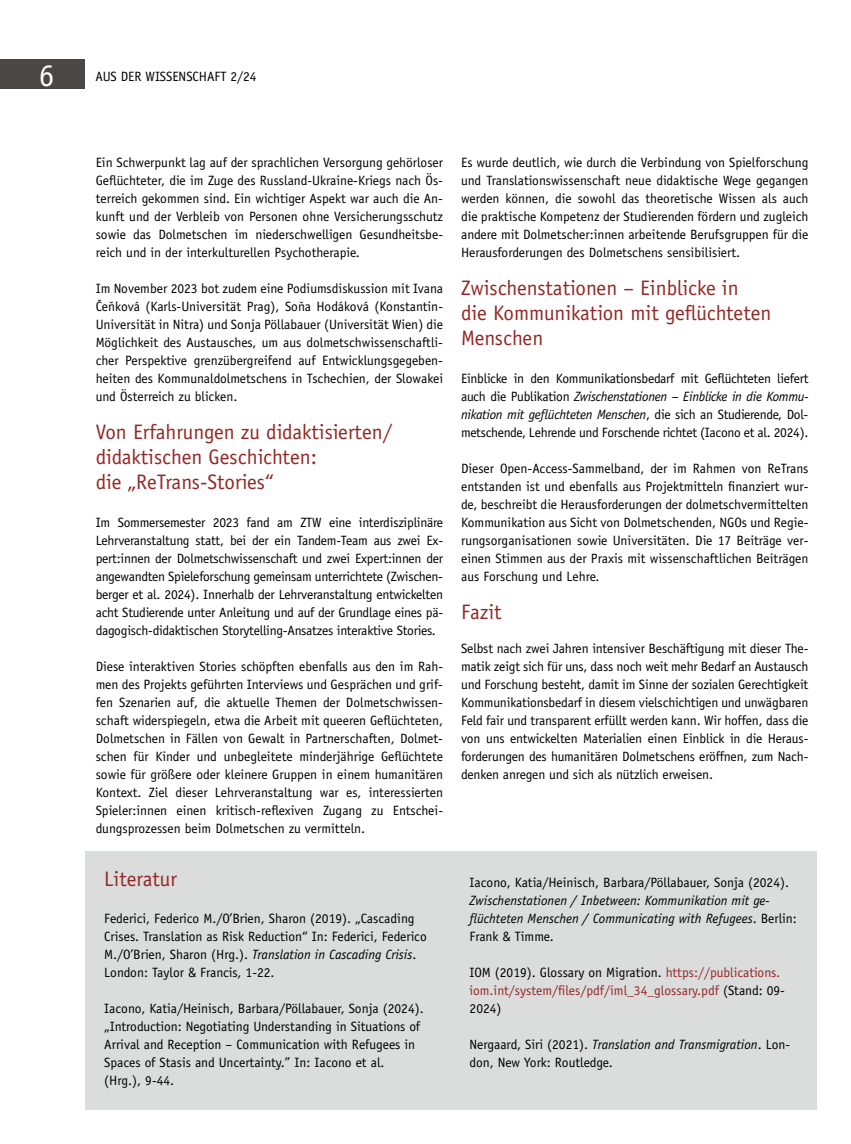
<style>
.page{position:relative;width:851px;height:1144px;background:#fff}
.page>*{position:absolute;margin:0;border:0;box-sizing:border-box;transform-origin:0 0}
.t1{font:31.5px "Officina Serif Std";color:#fff}
.t2{font:21px/25.2px "Officina Sans Std";color:#932825}
.t3{font:13.5px/18px "Officina Sans Std";color:#000;text-align:justify}
.t4{font:italic 13.5px/18px "Officina Sans Std";color:#000}
.t5{font:13.5px/18px "Officina Sans Std";color:#932825}
.s1{font-style:italic}
.s2{font-style:normal}
.s3{color:#000}
</style>
<div class="page">
<div style="left:0;top:59px;width:85px;height:30px;background:#4b4745"></div>
<div style="left:85px;top:851px;width:732px;height:259px;background:#dbdcdc"></div>
<h1 class="t1" style="left:39px;top:57px;width:17px">6</h1>
<p class="t3" style="left:95px;top:67px;width:163px">AUS DER WISSENSCHAFT 2/24</p>
<p class="t3" style="left:96px;top:153px;width:349px">Ein Schwerpunkt lag auf der sprachlichen Versorgung gehörloser Geflüchteter, die im Zuge des Russland-Ukraine-Kriegs nach Ös&shy;terreich gekommen sind. Ein wichtiger Aspekt war auch die An&shy;kunft und der Verbleib von Personen ohne Versicherungsschutz sowie das Dolmetschen im niederschwelligen Gesundheitsbe&shy;reich und in der interkulturellen Psychotherapie.</p>
<p class="t3" style="left:96px;top:279px;width:349px">Im November 2023 bot zudem eine Podiumsdiskussion mit Ivana Cenková (Karls-Universität Prag), Sona Hodáková (Konstantin-Universität in Nitra) und Sonja Pöllabauer (Universität Wien) die Möglichkeit des Austausches, um aus dolmetschwissenschaftli&shy;cher Perspektive grenzübergreifend auf Entwicklungsgegeben&shy;heiten des Kommunaldolmetschens in Tschechien, der Slowakei und Österreich zu blicken.</p>
<h2 class="t2" style="left:96px;top:419px;width:298px">Von Erfahrungen zu didaktisierten/ didaktischen Geschichten:<br>die „ReTrans-Stories“</h2>
<p class="t3" style="left:96px;top:513px;width:349px">Im Sommersemester 2023 fand am ZTW eine interdisziplinäre Lehrveranstaltung statt, bei der ein Tandem-Team aus zwei Ex&shy;pert:innen der Dolmetschwissenschaft und zwei Expert:innen der angewandten Spieleforschung gemeinsam unterrichtete (Zwischen&shy;berger et al. 2024). Innerhalb der Lehrveranstaltung entwickelten acht Studierende unter Anleitung und auf der Grundlage eines pä&shy;dagogisch-didaktischen Storytelling-Ansatzes interaktive Stories.</p>
<p class="t3" style="left:96px;top:657px;width:349px">Diese interaktiven Stories schöpften ebenfalls aus den im Rah&shy;men des Projekts geführten Interviews und Gesprächen und grif&shy;fen Szenarien auf, die aktuelle Themen der Dolmetschwissen&shy;schaft widerspiegeln, etwa die Arbeit mit queeren Geflüchteten, Dolmetschen in Fällen von Gewalt in Partnerschaften, Dolmet&shy;schen für Kinder und unbegleitete minderjährige Geflüchtete sowie für größere oder kleinere Gruppen in einem humanitären Kontext. Ziel dieser Lehrveranstaltung war es, interessierten Spieler:innen einen kritisch-reflexiven Zugang zu Entschei&shy;dungsprozessen beim Dolmetschen zu vermitteln.</p>
<p class="t3" style="left:97px;top:295px;width:6px">ˇ</p>
<p class="t3" style="left:109px;top:297px;width:6px">ˇ</p>
<p class="t3" style="left:299px;top:297px;width:6px">ˇ</p>
<h2 class="t2" style="left:104px;top:866px;width:74px">Literatur</h2>
<p class="t3" style="left:104px;top:909px;width:324px;text-align:left">Federici, Federico M./O’Brien, Sharon (2019). „Cascading Crises. Translation as Risk Reduction“ In: Federici, Federico M./O’Brien, Sharon (Hrg.). <span class="s1">Translation in Cascading Crisis</span>.<br>London: Taylor &amp; Francis, 1-22.</p>
<p class="t3" style="left:104px;top:999px;width:321px;text-align:left">Iacono, Katia/Heinisch, Barbara/Pöllabauer, Sonja (2024). „Introduction: Negotiating Understanding in Situations of Arrival and Reception – Communication with Refugees in Spaces of Stasis and Uncertainty.” In: Iacono et al. (Hrg.), 9-44.</p>
<p class="t3" style="left:461px;top:153px;width:349px">Es wurde deutlich, wie durch die Verbindung von Spielforschung und Translationswissenschaft neue didaktische Wege gegangen werden können, die sowohl das theoretische Wissen als auch die praktische Kompetenz der Studierenden fördern und zugleich andere mit Dolmetscher:innen arbeitende Berufsgruppen für die Herausforderungen des Dolmetschens sensibilisiert.</p>
<h2 class="t2" style="left:461px;top:275px;width:312px">Zwischenstationen – Einblicke in<br>die Kommunikation mit geflüchteten<br>Menschen</h2>
<p class="t3" style="left:461px;top:369px;width:349px">Einblicke in den Kommunikationsbedarf mit Geflüchteten liefert auch die Publikation <span class="s1">Zwischenstationen – Einblicke in die Kommu&shy;nikation mit geflüchteten Menschen</span>, die sich an Studierende, Dol&shy;metschende, Lehrende und Forschende richtet (Iacono et al. 2024).</p>
<p class="t3" style="left:461px;top:459px;width:349px">Dieser Open-Access-Sammelband, der im Rahmen von ReTrans entstanden ist und ebenfalls aus Projektmitteln finanziert wur&shy;de, beschreibt die Herausforderungen der dolmetschvermittelten Kommunikation aus Sicht von Dolmetschenden, NGOs und Regie&shy;rungsorganisationen sowie Universitäten. Die 17 Beiträge ver&shy;einen Stimmen aus der Praxis mit wissenschaftlichen Beiträgen aus Forschung und Lehre.</p>
<h2 class="t2" style="left:461px;top:599px;width:42px">Fazit</h2>
<p class="t3" style="left:461px;top:639px;width:349px">Selbst nach zwei Jahren intensiver Beschäftigung mit dieser The&shy;matik zeigt sich für uns, dass noch weit mehr Bedarf an Austausch und Forschung besteht, damit im Sinne der sozialen Gerechtigkeit Kommunikationsbedarf in diesem vielschichtigen und unwägbaren Feld fair und transparent erfüllt werden kann. Wir hoffen, dass die von uns entwickelten Materialien einen Einblick in die Heraus&shy;forderungen des humanitären Dolmetschens eröffnen, zum Nach&shy;denken anregen und sich als nützlich erweisen.</p>
<p class="t3" style="left:469px;top:873px;width:321px">Iacono, Katia/Heinisch, Barbara/Pöllabauer, Sonja (2024).</p>
<p class="t4" style="left:469px;top:891px;width:329px">Zwischenstationen / Inbetween: Kommunikation mit ge&shy;flüchteten Menschen / Communicating with Refugees<span class="s2">. Berlin:<br>Frank &amp; Timme.</span></p>
<p class="t5" style="left:469px;top:963px;width:317px"><span class="s3">IOM (2019). Glossary on Migration.</span> https://publications. iom.int/system/files/pdf/iml_34_glossary.pdf <span class="s3">(Stand: 09-<br>2024)</span></p>
<p class="t3" style="left:469px;top:1035px;width:322px">Nergaard, Siri (2021). <span class="s1">Translation and Transmigration</span>. Lon&shy;don, New York: Routledge.</p>
</div>
